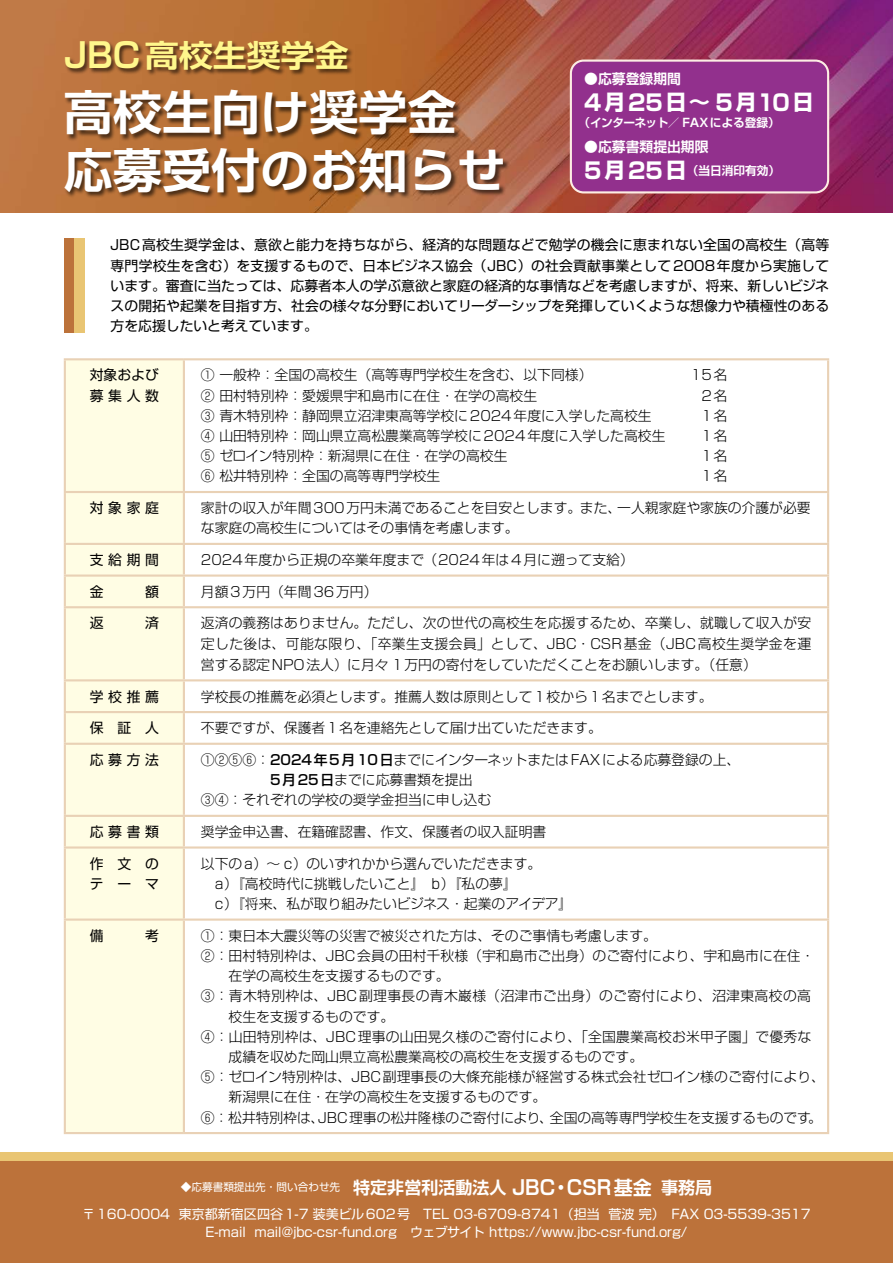
<style>
.page{position:relative;width:893px;height:1263px;background:#fff}
.page>*{position:absolute;margin:0;border:0;box-sizing:border-box;transform-origin:0 0}
.t1{font:700 46.8px/57.4px "Shin Go De";color:#fff;scale:1.05 1}
.t2{font:700 30.6px "Shin Go De";color:#fff78c;scale:1.11 1}
.t3{font:700 22.35px "Shin Go Pro";color:#fff;scale:.95 1}
.t4{font:700 20.1px "Shin Go De";color:#fff;scale:.95 1}
.t5{font:700 16.95px "Shin Go De";color:#fff}
.t6{font:300 13.8px/20.2px "Shin Go Pro";color:#000}
.t7{font:13.8px/20.2px "Shin Go Pro";letter-spacing:.005em;color:#000}
.t8{font:300 13.8px "Shin Go Pro";letter-spacing:.025em;color:#000}
.t9{font:700 13.8px "Shin Go Pro De";color:#fff}
.t10{font:13.05px "Shin Go Pro";color:#fff}
.t11{font:700 11.7px "Shin Go Pro De";color:#fff}
.t12{font:10.65px "Shin Go Pro";color:#fff}
.s1{font-size:34.05px}
.s2{font-size:21.3px}
.s3{font-weight:500}
.s4{font-size:19.2px}
</style>
<div class="page">
<img style="left:0;top:0;width:893px;height:213px">
<div style="left:0;top:1154px;width:893px;height:109px;background:#bc723a"></div>
<div style="left:0;top:1152px;width:893px;height:9px;background:#e9c573"></div>
<div style="left:65px;top:40px;width:445px;height:159px;background:#000;opacity:.6"></div>
<div style="left:571px;top:61px;width:257px;height:131px;background:#92308d;border-radius:13px"></div>
<div style="left:570px;top:60px;width:259px;height:133px;border:2px solid #fdede4;border-radius:13px"></div>
<div style="left:66px;top:360px;width:117px;height:772px;background:#fffde4"></div>
<svg style="left:185px;top:360px;width:642px;height:489px"></svg>
<hr style="left:64px;top:358px;width:120px;height:2px;background:#e9d1b5">
<hr style="left:64px;top:360px;width:2px;height:131px;background:#e9d1b5">
<hr style="left:184px;top:358px;width:645px;height:2px;background:#e9d1b5">
<hr style="left:183px;top:360px;width:2px;height:131px;background:#e9d1b5">
<hr style="left:827px;top:360px;width:2px;height:131px;background:#e9d1b5">
<hr style="left:64px;top:491px;width:120px;height:2px;background:#e9d1b5">
<hr style="left:64px;top:493px;width:2px;height:50px;background:#e9d1b5">
<hr style="left:184px;top:491px;width:645px;height:2px;background:#e9d1b5">
<hr style="left:183px;top:493px;width:2px;height:50px;background:#e9d1b5">
<hr style="left:827px;top:493px;width:2px;height:50px;background:#e9d1b5">
<hr style="left:64px;top:543px;width:120px;height:2px;background:#e9d1b5">
<hr style="left:64px;top:545px;width:2px;height:29px;background:#e9d1b5">
<hr style="left:184px;top:543px;width:645px;height:2px;background:#e9d1b5">
<hr style="left:183px;top:545px;width:2px;height:29px;background:#e9d1b5">
<hr style="left:827px;top:545px;width:2px;height:29px;background:#e9d1b5">
<hr style="left:64px;top:574px;width:120px;height:3px;background:#e9d1b5">
<hr style="left:64px;top:577px;width:2px;height:29px;background:#e9d1b5">
<hr style="left:184px;top:574px;width:645px;height:3px;background:#e9d1b5">
<hr style="left:183px;top:577px;width:2px;height:29px;background:#e9d1b5">
<hr style="left:827px;top:577px;width:2px;height:29px;background:#e9d1b5">
<hr style="left:64px;top:606px;width:120px;height:2px;background:#e9d1b5">
<hr style="left:64px;top:608px;width:2px;height:71px;background:#e9d1b5">
<hr style="left:184px;top:606px;width:645px;height:2px;background:#e9d1b5">
<hr style="left:183px;top:608px;width:2px;height:71px;background:#e9d1b5">
<hr style="left:827px;top:608px;width:2px;height:71px;background:#e9d1b5">
<hr style="left:64px;top:679px;width:120px;height:2px;background:#e9d1b5">
<hr style="left:64px;top:681px;width:2px;height:30px;background:#e9d1b5">
<hr style="left:184px;top:679px;width:645px;height:2px;background:#e9d1b5">
<hr style="left:183px;top:681px;width:2px;height:30px;background:#e9d1b5">
<hr style="left:827px;top:681px;width:2px;height:30px;background:#e9d1b5">
<hr style="left:64px;top:711px;width:120px;height:2px;background:#e9d1b5">
<hr style="left:64px;top:713px;width:2px;height:30px;background:#e9d1b5">
<hr style="left:184px;top:711px;width:645px;height:2px;background:#e9d1b5">
<hr style="left:183px;top:713px;width:2px;height:30px;background:#e9d1b5">
<hr style="left:827px;top:713px;width:2px;height:30px;background:#e9d1b5">
<hr style="left:64px;top:743px;width:120px;height:2px;background:#e9d1b5">
<hr style="left:64px;top:745px;width:2px;height:70px;background:#e9d1b5">
<hr style="left:184px;top:743px;width:645px;height:2px;background:#e9d1b5">
<hr style="left:183px;top:745px;width:2px;height:70px;background:#e9d1b5">
<hr style="left:827px;top:745px;width:2px;height:70px;background:#e9d1b5">
<hr style="left:64px;top:815px;width:120px;height:2px;background:#e9d1b5">
<hr style="left:64px;top:817px;width:2px;height:29px;background:#e9d1b5">
<hr style="left:184px;top:815px;width:645px;height:2px;background:#e9d1b5">
<hr style="left:183px;top:817px;width:2px;height:29px;background:#e9d1b5">
<hr style="left:827px;top:817px;width:2px;height:29px;background:#e9d1b5">
<hr style="left:64px;top:846px;width:120px;height:2px;background:#e9d1b5">
<hr style="left:64px;top:848px;width:2px;height:70px;background:#e9d1b5">
<hr style="left:184px;top:846px;width:645px;height:2px;background:#e9d1b5">
<hr style="left:183px;top:848px;width:2px;height:70px;background:#e9d1b5">
<hr style="left:827px;top:848px;width:2px;height:70px;background:#e9d1b5">
<hr style="left:64px;top:918px;width:120px;height:3px;background:#e9d1b5">
<hr style="left:64px;top:921px;width:2px;height:211px;background:#e9d1b5">
<hr style="left:184px;top:918px;width:645px;height:3px;background:#e9d1b5">
<hr style="left:183px;top:921px;width:2px;height:211px;background:#e9d1b5">
<hr style="left:827px;top:921px;width:2px;height:211px;background:#e9d1b5">
<hr style="left:64px;top:1132px;width:120px;height:2px;background:#e9d1b5">
<hr style="left:184px;top:1132px;width:645px;height:2px;background:#e9d1b5">
<div style="left:64px;top:238px;width:10px;height:95px;background:#bc723a"></div>
<div style="left:74px;top:238px;width:11px;height:95px;background:#e9c573"></div>
<h2 class="t2" style="left:64px;top:35px;width:258px"><span class="s1">JBC</span>高校生奨学金</h2>
<h1 class="t1" style="left:64px;top:82px;width:422px">高校生向け奨学金応募受付のお知らせ</h1>
<p class="t9" style="left:584px;top:68px;width:98px">●応募登録期間</p>
<h3 class="t3" style="left:584px;top:84px;width:243px">4<span class="s2">月</span>25<span class="s2">日～</span> 5<span class="s2">月</span>10<span class="s2">日</span></h3>
<p class="t11" style="left:578px;top:113px;width:203px">（インターネット／ FAXによる登録(</p>
<p class="t9" style="left:584px;top:136px;width:126px">●応募書類提出期限</p>
<p class="t11" style="left:687px;top:160px;width:95px">（当日消印有効(</p>
<h3 class="t3" style="left:584px;top:152px;width:109px">5<span class="s2">月</span>25<span class="s2">日</span></h3>
<p class="t7" style="left:111px;top:233px;width:720px;text-align:justify">JBC高校生奨学金は、意欲と能力を持ちながら、経済的な問題などで勉学の機会に恵まれない全国の高校生（高等専門学校生を含む）を支援するもので、日本ビジネス協会（JBC）の社会貢献事業として2008年度から実施しています。審査に当たっては、応募者本人の学ぶ意欲と家庭の経済的な事情などを考慮しますが、将来、新しいビジネスの開拓や起業を目指す方、社会の様々な分野においてリーダーシップを発揮していくような想像力や積極性のある方を応援したいと考えています。</p>
<p class="t7" style="left:90px;top:363px;width:71px">対象および募集人数</p>
<p class="t6" style="left:691px;top:363px;width:38px">15名</p>
<p class="t6" style="left:201px;top:363px;width:393px">① 一般枠：全国の高校生（高等専門学校生を含む、以下同様）</p>
<p class="t6" style="left:201px;top:384px;width:338px">② 田村特別枠：愛媛県宇和島市に在住・在学の高校生</p>
<p class="t6" style="left:701px;top:384px;width:28px">2名</p>
<p class="t7" style="left:90px;top:496px;width:71px">対象家庭</p>
<p class="t7" style="left:90px;top:548px;width:71px">支給期間</p>
<p class="t7" style="left:90px;top:611px;width:71px">返　　　済</p>
<p class="t7" style="left:90px;top:684px;width:71px">学校推薦</p>
<p class="t7" style="left:90px;top:716px;width:71px">保　証　人</p>
<p class="t7" style="left:90px;top:748px;width:71px">応募方法</p>
<p class="t6" style="left:201px;top:404px;width:452px">③ 青木特別枠：静岡県立沼津東高等学校に2024年度に入学した高校生</p>
<p class="t6" style="left:701px;top:404px;width:28px">1名</p>
<p class="t6" style="left:201px;top:424px;width:466px">④ 山田特別枠：岡山県立高松農業高等学校に2024年度に入学した高校生</p>
<p class="t6" style="left:701px;top:424px;width:28px">1名</p>
<p class="t6" style="left:201px;top:444px;width:308px">⑤ ゼロイン特別枠：新潟県に在住・在学の高校生</p>
<p class="t6" style="left:701px;top:444px;width:28px">1名</p>
<p class="t6" style="left:201px;top:464px;width:241px">⑥ 松井特別枠：全国の高等専門学校生</p>
<p class="t6" style="left:701px;top:464px;width:28px">1名</p>
<p class="t6" style="left:201px;top:496px;width:422px">家計の収入が年間 300万円未満であることを目安とします。また、</p>
<p class="t6" style="left:617px;top:496px;width:195px">一人親家庭や家族の介護が必要</p>
<p class="t6" style="left:201px;top:516px;width:319px">な家庭の高校生についてはその事情を考慮します。</p>
<p class="t6" style="left:201px;top:548px;width:434px">2024 年度から正規の卒業年度まで（2024年は4月に遡って支給(</p>
<p class="t6" style="left:201px;top:580px;width:178px">月額 3万円（年間36万円(</p>
<p class="t6" style="left:201px;top:611px;width:612px">返済の義務はありません。ただし、次の世代の高校生を応援するため、卒業し、就職して収入が安</p>
<p class="t6" style="left:201px;top:631px;width:612px;line-height:21.3px">定した後は、可能な限り、「卒業生支援会員」として、JBC・CSR基金（JBC高校生奨学金を運営する認定NPO法人）に月々 1 万円の寄付をしていただくことをお願いします。（任意(</p>
<p class="t6" style="left:201px;top:684px;width:513px">学校長の推薦を必須とします。推薦人数は原則として1校から1名までとします。</p>
<p class="t6" style="left:201px;top:716px;width:402px">不要ですが、保護者1名を連絡先として届け出ていただきます。</p>
<p class="t6" style="left:201px;top:748px;width:541px">①②⑤⑥：<span class="s3">2024 年5月10日</span>までにインターネットまたはFAXによる応募登録の上、</p>
<p class="t6" style="left:201px;top:768px;width:292px">　　　　　<span class="s3">5月25日</span>までに応募書類を提出<br>③④：それぞれの学校の奨学金担当に申し込む</p>
<p class="t6" style="left:201px;top:820px;width:347px">奨学金申込書、在籍確認書、作文、保護者の収入証明書</p>
<p class="t7" style="left:90px;top:820px;width:71px">応募書類</p>
<p class="t7" style="left:90px;top:851px;width:71px">作文のテーマ</p>
<p class="t6" style="left:201px;top:851px;width:373px">以下のa）～ c）のいずれかから選んでいただきます。<br>　a）『高校時代に挑戦したいこと』　b）『私の夢『<br>　c）『将来、私が取り組みたいビジネス・起業のアイデア『</p>
<p class="t6" style="left:201px;top:924px;width:458px">①：東日本大震災等の災害で被災された方は、そのご事情も考慮します。</p>
<p class="t6" style="left:201px;top:944px;width:615px">②：田村特別枠は、JBC会員の田村千秋様（宇和島市ご出身）のご寄付により、宇和島市に在住・</p>
<p class="t6" style="left:229px;top:964px;width:223px">在学の高校生を支援するものです。</p>
<p class="t8" style="left:201px;top:985px;width:612px">③：青木特別枠は、JBC副理事長の青木巌様（沼津市ご出身）のご寄付により、沼津東高校の高</p>
<p class="t6" style="left:229px;top:1004px;width:167px">校生を支援するものです。</p>
<p class="t6" style="left:201px;top:1025px;width:612px">④：山田特別枠は、JBC理事の山田晃久様のご寄付により、「全国農業高校お米甲子園」で優秀な</p>
<p class="t6" style="left:229px;top:1045px;width:416px">成績を収めた岡山県立高松農業高校の高校生を支援するものです。</p>
<p class="t6" style="left:201px;top:1065px;width:626px">⑤：ゼロイン特別枠は、JBC副理事長の大條充能様が経営する株式会社ゼロイン様のご寄付により、</p>
<p class="t6" style="left:229px;top:1085px;width:319px">新潟県に在住・在学の高校生を支援するものです。</p>
<p class="t6" style="left:808px;top:1105px;width:15px">。</p>
<p class="t6" style="left:201px;top:1105px;width:125px">⑥：松井特別枠は、</p>
<p class="t6" style="left:318px;top:1105px;width:236px">JBC理事の松井隆様のご寄付により、</p>
<p class="t6" style="left:550px;top:1105px;width:263px">全国の高等専門学校生を支援するものです</p>
<p class="t10" style="left:82px;top:1203px;width:89px">〒160-0004</p>
<p class="t12" style="left:181px;top:1178px;width:161px">◆応募書類提出先・問い合わせ先</p>
<h3 class="t4" style="left:567px;top:1174px;width:91px">CSR<span class="s4">基金</span></h3>
<h3 class="t4" style="left:512px;top:1174px;width:47px">JBC</h3>
<p class="t5" style="left:353px;top:1176px;width:155px">特定非営利活動法人</p>
<h3 class="t4" style="left:551px;top:1174px;width:22px">・</h3>
<p class="t5" style="left:661px;top:1176px;width:53px">事務局</p>
<p class="t10" style="left:179px;top:1203px;width:422px">東京都新宿区四谷1-7 装美ビル602号　TEL 03-6709-8741（担当</p>
<p class="t10" style="left:608px;top:1203px;width:204px">菅波完）　FAX 03-5539-3517</p>
<p class="t10" style="left:205px;top:1221px;width:42px">E-mail</p>
<p class="t10" style="left:254px;top:1221px;width:434px">mail@jbc-csr-fund.org　ウェブサイト https://www.jbc-csr-fund.org/</p>
</div>
